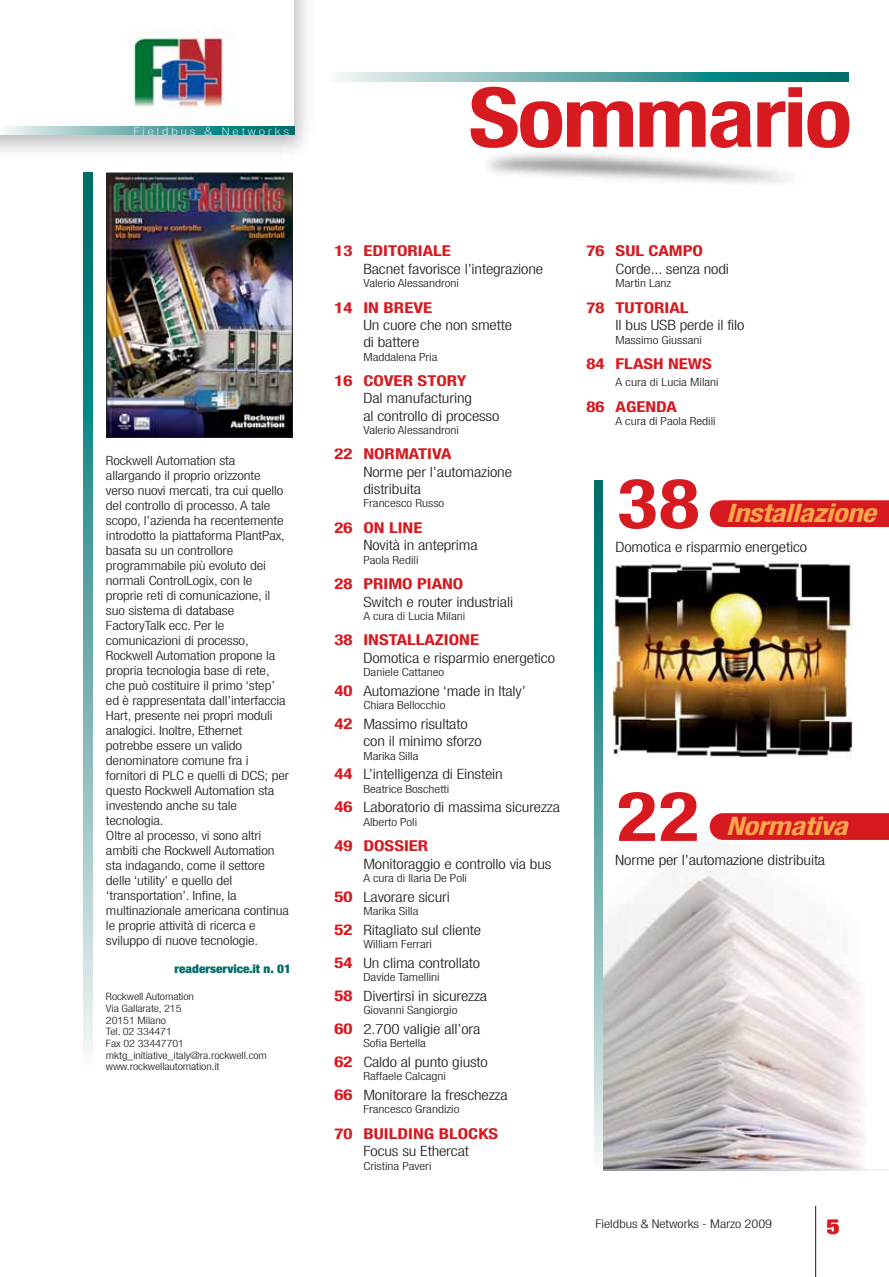
<style>
.page{position:relative;width:889px;height:1277px;background:#fff}
.page>*{position:absolute;margin:0;border:0;box-sizing:border-box;transform-origin:0 0}
.t1{font:700 condensed 82.5px "Helvetica Neue LT";letter-spacing:-.025em;color:#d71920;scale:1.2 1}
.t2{font:700 condensed 69px "Helvetica Neue LT";color:#d71920;scale:1.2 1}
.t3{font:italic 700 condensed 25.5px "Helvetica Neue LT";letter-spacing:-.015em;color:#faa74a;scale:1.2 1}
.t4{font:900 expanded 21px "Helvetica Neue LT";color:#d71920;scale:1.2 1}
.t5{font:700 condensed 15px "Helvetica Neue LT";color:#d71920;scale:1.25 1}
.t6{font:300 condensed 14.25px/17.1px "Helvetica Neue LT";letter-spacing:-.01em;color:#231f20;scale:1.2 1}
.t7{font:300 condensed 12.75px/15px "Helvetica Neue LT";letter-spacing:-.01em;color:#231f20;scale:1.2 1}
.t8{font:300 condensed 12px "Helvetica Neue LT";color:#231f20;scale:1.2 1}
.t9{font:900 condensed 12px "Helvetica Neue LT";color:#006c67;scale:1.1 1}
.t10{font:300 condensed 11.25px "Helvetica Neue LT";color:#231f20;scale:1.2 1}
.t11{font:100 condensed 10.5px "Helvetica Neue LT";letter-spacing:.2em;color:#fff;scale:1.43 1}
.t12{font:300 condensed 10.2px/11.7px "Helvetica Neue LT";letter-spacing:-.01em;color:#231f20;scale:1.2 1}
.s1{font-weight:700;font-size:15px;color:#d71920}
</style>
<div class="page">
<svg style="left:335px;top:73px;width:513px;height:8px;background:#61a9a8"></svg>
<img style="left:0;top:0;width:305px;height:152px">
<svg style="left:1px;top:0;width:293px;height:126px"></svg>
<svg style="left:0;top:126px;width:294px;height:9px;background:#63abaa"></svg>
<img style="left:108px;top:175px;width:183px;height:261px">
<div style="left:106px;top:173px;width:187px;height:265px;border:1px solid #231f20"></div>
<svg style="left:84px;top:173px;width:8px;height:882px;background:#60a9a8"></svg>
<img style="left:602px;top:792px;width:263px;height:377px">
<svg style="left:709px;top:813px;width:179px;height:27px;background:#d81f26"></svg>
<img style="left:612px;top:560px;width:240px;height:197px">
<div style="left:709px;top:500px;width:179px;height:27px;background:#d71920"></div>
<hr style="left:815px;top:1206px;width:1px;height:71px;background:#231f20">
<svg style="left:603px;top:1169px;width:281px;height:2px"></svg>
<svg style="left:594px;top:481px;width:8px;height:678px;background:#60a9a8"></svg>
<p class="t11" style="left:133px;top:125px;width:110px">Fieldbus &amp; Networks</p>
<p class="t7" style="left:106px;top:454px;width:154px">Rockwell Automation sta allargando il proprio orizzonte verso nuovi mercati, tra cui quello del controllo di processo. A tale scopo, l’azienda ha recentemente introdotto la piattaforma PlantPax, basata su un controllore programmabile più evoluto dei normali ControlLogix, con le proprie reti di comunicazione, il suo sistema di database<br>FactoryTalk ecc. Per le comunicazioni di processo,<br>Rockwell Automation propone la propria tecnologia base di rete, che può costituire il primo ‘step’ ed è rappresentata dall’interfaccia<br>Hart, presente nei propri moduli analogici. Inoltre, Ethernet potrebbe essere un valido denominatore comune fra i fornitori di PLC e quelli di DCS; per questo Rockwell Automation sta investendo anche su tale tecnologia.<br>Oltre al processo, vi sono altri ambiti che Rockwell Automation sta indagando, come il settore delle ‘utility’ e quello del ‘transportation’. Infine, la multinazionale americana continua le proprie attività di ricerca e sviluppo di nuove tecnologie.</p>
<p class="t9" style="left:174px;top:962px;width:107px">readerservice.it n. 01</p>
<p class="t12" style="left:106px;top:992px;width:136px">Rockwell Automation<br>Via Gallarate, 215<br>20151 Milano<br>Tel. 02 334471<br>Fax 02 33447701 mktg_initiative_italy@ra.rockwell.com www.rockwellautomation.it</p>
<h1 class="t1" style="left:468px;top:88px;width:321px">Sommario</h1>
<p class="t5" style="left:334px;top:246px;width:95px">13 EDITORIALE</p>
<p class="t6" style="left:363px;top:262px;width:151px">Bacnet favorisce l’integrazione</p>
<p class="t10" style="left:363px;top:279px;width:81px">Valerio Alessandroni</p>
<p class="t5" style="left:334px;top:302px;width:80px">14 IN BREVE</p>
<p class="t6" style="left:363px;top:318px;width:125px">Un cuore che non smette di battere</p>
<p class="t10" style="left:363px;top:353px;width:63px">Maddalena Pria</p>
<p class="t5" style="left:334px;top:375px;width:107px">16 COVER STORY</p>
<p class="t6" style="left:363px;top:392px;width:115px">Dal manufacturing<br>al controllo di processo</p>
<p class="t10" style="left:363px;top:426px;width:81px">Valerio Alessandroni</p>
<p class="t5" style="left:334px;top:449px;width:95px">22 NORMATIVA</p>
<p class="t6" style="left:363px;top:465px;width:125px">Norme per l’automazione distribuita</p>
<p class="t10" style="left:363px;top:499px;width:69px">Francesco Russo</p>
<p class="t5" style="left:334px;top:522px;width:72px">26 ON LINE</p>
<p class="t6" style="left:363px;top:538px;width:97px">Novità in anteprima</p>
<p class="t10" style="left:363px;top:556px;width:47px">Paola Redili</p>
<p class="t5" style="left:334px;top:578px;width:105px">28 PRIMO PIANO</p>
<p class="t6" style="left:363px;top:595px;width:126px">Switch e router industriali</p>
<p class="t10" style="left:363px;top:612px;width:86px">A cura di Lucia Milani</p>
<p class="t5" style="left:334px;top:635px;width:117px">38 INSTALLAZIONE</p>
<p class="t6" style="left:363px;top:651px;width:161px">Domotica e risparmio energetico</p>
<p class="t10" style="left:363px;top:668px;width:69px">Daniele Cattaneo</p>
<p class="t6" style="left:334px;top:684px;width:161px"><span class="s1">40</span> Automazione ‘made in Italy’</p>
<p class="t10" style="left:363px;top:701px;width:70px">Chiara Bellocchio</p>
<p class="t6" style="left:363px;top:717px;width:100px;text-indent:-29px"><span class="s1">42</span> Massimo risultato con il minimo sforzo</p>
<p class="t10" style="left:363px;top:752px;width:47px">Marika Silla</p>
<p class="t6" style="left:334px;top:768px;width:142px"><span class="s1">44</span> L’intelligenza di Einstein</p>
<p class="t10" style="left:363px;top:785px;width:73px">Beatrice Boschetti</p>
<p class="t6" style="left:334px;top:801px;width:190px"><span class="s1">46</span> Laboratorio di massima sicurezza</p>
<p class="t10" style="left:363px;top:818px;width:46px">Alberto Poli</p>
<p class="t5" style="left:334px;top:841px;width:77px">49 DOSSIER</p>
<p class="t6" style="left:363px;top:857px;width:158px">Monitoraggio e controllo via bus</p>
<p class="t10" style="left:363px;top:874px;width:88px">A cura di Ilaria De Poli</p>
<p class="t6" style="left:334px;top:890px;width:98px"><span class="s1">50</span> Lavorare sicuri</p>
<p class="t10" style="left:363px;top:907px;width:47px">Marika Silla</p>
<p class="t6" style="left:334px;top:923px;width:124px"><span class="s1">52</span> Ritagliato sul cliente</p>
<p class="t10" style="left:363px;top:940px;width:59px">William Ferrari</p>
<p class="t6" style="left:334px;top:956px;width:123px"><span class="s1">54</span> Un clima controllato</p>
<p class="t10" style="left:363px;top:973px;width:65px">Davide Tamellini</p>
<p class="t6" style="left:334px;top:989px;width:129px"><span class="s1">58</span> Divertirsi in sicurezza</p>
<p class="t10" style="left:363px;top:1006px;width:80px">Giovanni Sangiorgio</p>
<p class="t6" style="left:334px;top:1022px;width:123px"><span class="s1">60</span> 2.700 valigie all’ora</p>
<p class="t10" style="left:363px;top:1039px;width:54px">Sofia Bertella</p>
<p class="t6" style="left:334px;top:1055px;width:129px"><span class="s1">62</span> Caldo al punto giusto</p>
<p class="t10" style="left:363px;top:1072px;width:70px">Raffaele Calcagni</p>
<p class="t6" style="left:334px;top:1088px;width:146px"><span class="s1">66</span> Monitorare la freschezza</p>
<p class="t10" style="left:363px;top:1105px;width:82px">Francesco Grandizio</p>
<p class="t5" style="left:334px;top:1128px;width:132px">70 BUILDING BLOCKS</p>
<p class="t6" style="left:363px;top:1144px;width:89px">Focus su Ethercat</p>
<p class="t10" style="left:363px;top:1162px;width:58px">Cristina Paveri</p>
<p class="t5" style="left:586px;top:246px;width:94px">76 SUL CAMPO</p>
<p class="t6" style="left:615px;top:262px;width:96px">Corde... senza nodi</p>
<p class="t10" style="left:615px;top:279px;width:48px">Martin Lanz</p>
<p class="t5" style="left:586px;top:302px;width:83px">78 TUTORIAL</p>
<p class="t6" style="left:615px;top:318px;width:109px">Il bus USB perde il filo</p>
<p class="t10" style="left:615px;top:335px;width:73px">Massimo Giussani</p>
<p class="t5" style="left:586px;top:358px;width:102px">84 FLASH NEWS</p>
<p class="t10" style="left:615px;top:378px;width:87px">A cura di Lucia Milani</p>
<p class="t5" style="left:586px;top:401px;width:74px">86 AGENDA</p>
<p class="t10" style="left:615px;top:417px;width:85px">A cura di Paola Redili</p>
<h2 class="t2" style="left:617px;top:479px;width:69px">38</h2>
<p class="t6" style="left:615px;top:540px;width:161px">Domotica e risparmio energetico</p>
<h3 class="t3" style="left:726px;top:497px;width:126px">Installazione</h3>
<h2 class="t2" style="left:617px;top:792px;width:69px">22</h2>
<p class="t6" style="left:615px;top:853px;width:176px">Norme per l’automazione distribuita</p>
<h3 class="t3" style="left:726px;top:810px;width:103px">Normativa</h3>
<p class="t8" style="left:595px;top:1220px;width:149px">Fieldbus &amp; Networks - Marzo 2009</p>
<h3 class="t4" style="left:826px;top:1213px;width:12px">5</h3>
</div>
